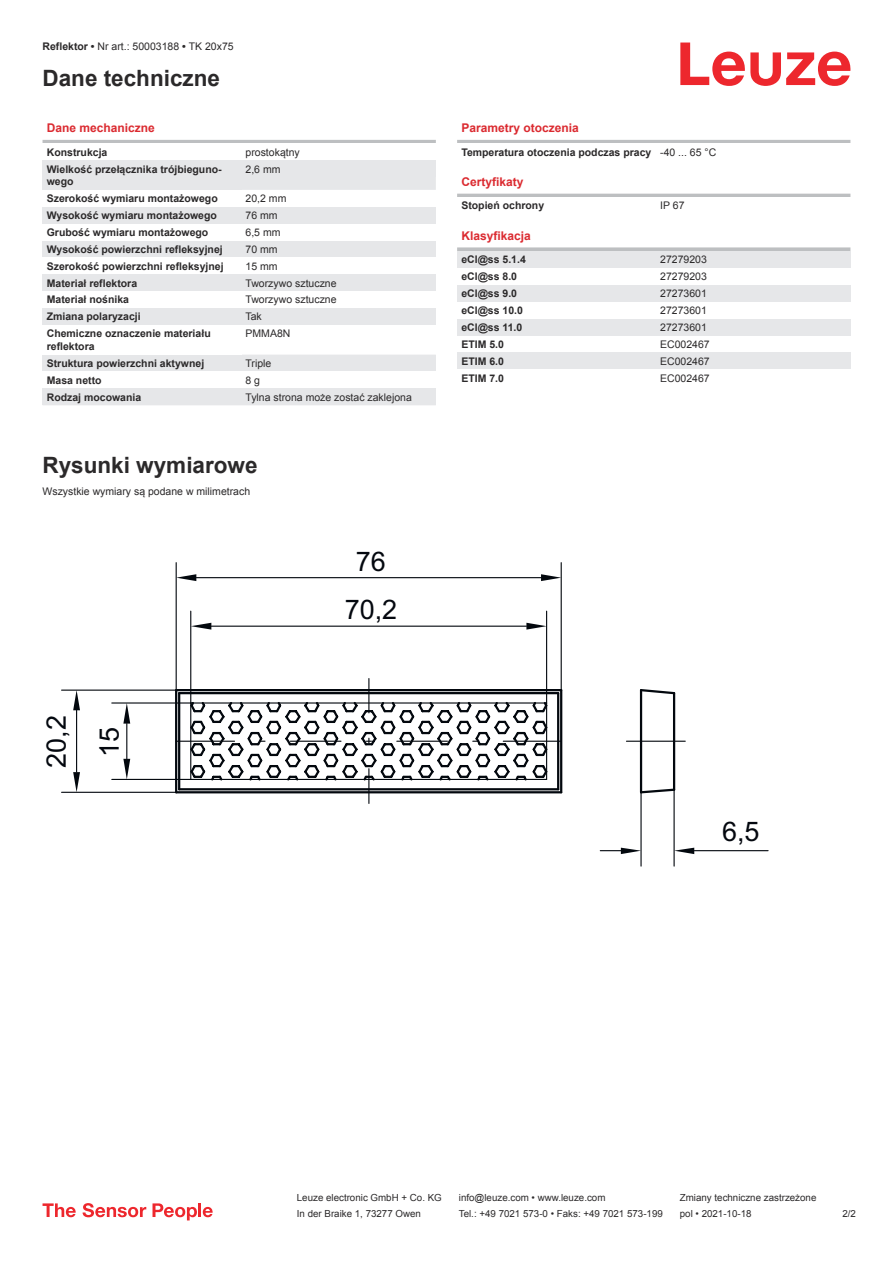
<style>
.page{position:relative;width:893px;height:1263px;background:#fff}
.page>*{position:absolute;margin:0;border:0;box-sizing:border-box;transform-origin:0 0}
.t1{font:27px/48.4px "Arial";color:#04080f;text-align:center}
.t2{font:700 22.5px "Arial";color:#2b292a}
.t3{font:700 12px "Arial";color:#db2a30}
.t4{font:700 10.5px/12.6px "Arial";color:#2b292a}
.t5{font:10.5px "Arial";color:#2b292a}
.t6{font:9.75px "Arial";color:#2b292a}
.s1{font-weight:700}
.s2{font-weight:400}
</style>
<div class="page">
<svg style="left:680px;top:43px;width:170px;height:43px"></svg>
<div style="left:242px;top:177px;width:194px;height:13px;background:#e6e7e9"></div>
<hr style="left:43px;top:140px;width:393px;height:3px;background:#bdbfc1">
<div style="left:43px;top:160px;width:199px;height:30px;background:#e6e7e9"></div>
<div style="left:242px;top:160px;width:194px;height:17px;background:#e6e7e9"></div>
<div style="left:43px;top:207px;width:199px;height:17px;background:#e6e7e9"></div>
<div style="left:242px;top:207px;width:194px;height:17px;background:#e6e7e9"></div>
<div style="left:43px;top:241px;width:199px;height:16px;background:#e6e7e9"></div>
<div style="left:242px;top:241px;width:194px;height:16px;background:#e6e7e9"></div>
<div style="left:43px;top:274px;width:199px;height:17px;background:#e6e7e9"></div>
<div style="left:242px;top:274px;width:194px;height:17px;background:#e6e7e9"></div>
<div style="left:43px;top:308px;width:199px;height:17px;background:#e6e7e9"></div>
<div style="left:242px;top:308px;width:194px;height:17px;background:#e6e7e9"></div>
<div style="left:43px;top:355px;width:199px;height:16px;background:#e6e7e9"></div>
<div style="left:242px;top:355px;width:194px;height:16px;background:#e6e7e9"></div>
<div style="left:43px;top:388px;width:199px;height:17px;background:#e6e7e9"></div>
<div style="left:242px;top:388px;width:194px;height:17px;background:#e6e7e9"></div>
<hr style="left:457px;top:140px;width:393px;height:3px;background:#bdbfc1">
<hr style="left:457px;top:194px;width:393px;height:3px;background:#bdbfc1">
<svg style="left:457px;top:247px;width:393px;height:4px;background:#c4c6c7"></svg>
<div style="left:457px;top:251px;width:200px;height:17px;background:#e6e7e9"></div>
<div style="left:657px;top:251px;width:193px;height:17px;background:#e6e7e9"></div>
<div style="left:457px;top:285px;width:200px;height:17px;background:#e6e7e9"></div>
<div style="left:657px;top:285px;width:193px;height:17px;background:#e6e7e9"></div>
<div style="left:457px;top:319px;width:200px;height:17px;background:#e6e7e9"></div>
<div style="left:657px;top:319px;width:193px;height:17px;background:#e6e7e9"></div>
<div style="left:457px;top:352px;width:200px;height:17px;background:#e6e7e9"></div>
<div style="left:657px;top:352px;width:193px;height:17px;background:#e6e7e9"></div>
<svg style="left:43px;top:1203px;width:33px;height:14px"></svg>
<svg style="left:83px;top:1203px;width:63px;height:14px"></svg>
<svg style="left:153px;top:1203px;width:44px;height:17px"></svg>
<hr style="left:198px;top:1203px;width:3px;height:14px;background:#ed272d">
<svg style="left:203px;top:1207px;width:10px;height:10px"></svg>
<hr style="left:211px;top:626px;width:315px;height:1px;background:#03080e">
<hr style="left:546px;top:611px;width:1px;height:92px;background:#03080e">
<hr style="left:190px;top:611px;width:1px;height:92px;background:#03080e">
<svg style="left:191px;top:623px;width:20px;height:7px"></svg>
<svg style="left:526px;top:623px;width:21px;height:7px"></svg>
<hr style="left:176px;top:563px;width:1px;height:127px;background:#03080e">
<hr style="left:561px;top:563px;width:1px;height:127px;background:#03080e">
<hr style="left:196px;top:577px;width:345px;height:1px;background:#03080e">
<svg style="left:176px;top:574px;width:20px;height:7px"></svg>
<svg style="left:541px;top:574px;width:20px;height:7px"></svg>
<hr style="left:503px;top:741px;width:58px;height:1px;background:#03080e">
<hr style="left:176px;top:741px;width:59px;height:1px;background:#03080e">
<hr style="left:176px;top:791px;width:385px;height:2px;background:#03080e">
<hr style="left:176px;top:689px;width:385px;height:2px;background:#03080e">
<hr style="left:179px;top:692px;width:379px;height:2px;background:#03080e">
<hr style="left:179px;top:788px;width:379px;height:2px;background:#03080e">
<hr style="left:76px;top:710px;width:1px;height:62px;background:#03080e">
<hr style="left:62px;top:689px;width:114px;height:2px;background:#03080e">
<hr style="left:62px;top:792px;width:114px;height:1px;background:#03080e">
<svg style="left:73px;top:772px;width:7px;height:20px"></svg>
<svg style="left:73px;top:690px;width:7px;height:20px"></svg>
<hr style="left:112px;top:702px;width:81px;height:1px;background:#03080e">
<hr style="left:112px;top:779px;width:79px;height:1px;background:#03080e">
<hr style="left:126px;top:724px;width:1px;height:35px;background:#03080e">
<svg style="left:123px;top:703px;width:7px;height:21px"></svg>
<svg style="left:123px;top:759px;width:7px;height:20px"></svg>
<hr style="left:175px;top:690px;width:2px;height:102px;background:#03080e">
<hr style="left:178px;top:693px;width:2px;height:96px;background:#03080e">
<hr style="left:694px;top:850px;width:74px;height:1px;background:#03080e">
<hr style="left:673px;top:790px;width:2px;height:76px;background:#03080e">
<hr style="left:640px;top:792px;width:2px;height:74px;background:#03080e">
<svg style="left:600px;top:848px;width:41px;height:6px"></svg>
<svg style="left:674px;top:848px;width:20px;height:6px"></svg>
<hr style="left:626px;top:741px;width:59px;height:1px;background:#03080e">
<svg style="left:639px;top:689px;width:37px;height:106px"></svg>
<hr style="left:368px;top:769px;width:1px;height:34px;background:#03080e">
<svg style="left:189px;top:700px;width:360px;height:82px"></svg>
<hr style="left:368px;top:678px;width:1px;height:35px;background:#03080e">
<hr style="left:673px;top:693px;width:2px;height:97px;background:#03080e">
<hr style="left:560px;top:690px;width:2px;height:102px;background:#03080e">
<hr style="left:640px;top:690px;width:2px;height:102px;background:#03080e">
<hr style="left:557px;top:693px;width:2px;height:96px;background:#03080e">
<p class="t5" style="left:43px;top:43px;width:193px"><span class="s1">Reflektor •</span> Nr art.: 50003188 <span class="s1">•</span> TK 20x75</p>
<h2 class="t2" style="left:43px;top:70px;width:179px">Dane techniczne</h2>
<p class="t3" style="left:47px;top:123px;width:110px">Dane mechaniczne</p>
<p class="t4" style="left:47px;top:147px;width:62px">Konstrukcja</p>
<p class="t5" style="left:246px;top:145px;width:56px">prostokątny</p>
<p class="t4" style="left:47px;top:163px;width:176px">Wielkość przełącznika trójbieguno&shy;wego</p>
<p class="t5" style="left:246px;top:165px;width:37px">2,6 mm</p>
<p class="t4" style="left:47px;top:192px;width:172px">Szerokość wymiaru montażowego</p>
<p class="t5" style="left:246px;top:194px;width:42px">20,2 mm</p>
<p class="t4" style="left:47px;top:209px;width:172px">Wysokość wymiaru montażowego</p>
<p class="t5" style="left:246px;top:211px;width:34px">76 mm</p>
<p class="t4" style="left:47px;top:226px;width:163px">Grubość wymiaru montażowego</p>
<p class="t5" style="left:246px;top:228px;width:37px">6,5 mm</p>
<p class="t4" style="left:47px;top:243px;width:178px">Wysokość powierzchni refleksyjnej</p>
<p class="t5" style="left:246px;top:245px;width:34px">70 mm</p>
<p class="t4" style="left:47px;top:260px;width:178px">Szerokość powierzchni refleksyjnej</p>
<p class="t5" style="left:246px;top:262px;width:34px">15 mm</p>
<p class="t4" style="left:47px;top:277px;width:92px">Materiał reflektora</p>
<p class="t5" style="left:246px;top:279px;width:93px">Tworzywo sztuczne</p>
<p class="t4" style="left:47px;top:294px;width:84px">Materiał nośnika</p>
<p class="t5" style="left:246px;top:296px;width:93px">Tworzywo sztuczne</p>
<p class="t4" style="left:47px;top:310px;width:95px">Zmiana polaryzacji</p>
<p class="t5" style="left:246px;top:313px;width:18px">Tak</p>
<p class="t4" style="left:47px;top:327px;width:165px">Chemiczne oznaczenie materiału reflektora</p>
<p class="t5" style="left:246px;top:330px;width:46px">PMMA8N</p>
<p class="t4" style="left:47px;top:357px;width:159px">Struktura powierzchni aktywnej</p>
<p class="t5" style="left:246px;top:359px;width:27px">Triple</p>
<p class="t4" style="left:47px;top:375px;width:56px">Masa netto</p>
<p class="t5" style="left:246px;top:373px;width:16px">8 g</p>
<p class="t4" style="left:47px;top:392px;width:96px">Rodzaj mocowania</p>
<p class="t5" style="left:246px;top:390px;width:168px">Tylna strona może zostać zaklejona</p>
<h2 class="t2" style="left:43px;top:456px;width:217px">Rysunki wymiarowe</h2>
<p class="t5" style="left:43px;top:484px;width:209px">Wszystkie wymiary są podane w milimetrach</p>
<h1 class="t1" style="left:31px;top:768px;width:54px;line-height:53.2px;rotate:-90deg">20,2<br>15</h1>
<h1 class="t1" style="left:345px;top:539px;width:54px">76<br>70,2</h1>
<p class="t3" style="left:461px;top:123px;width:119px">Parametry otoczenia</p>
<p class="t4" style="left:461px;top:146px;width:256px">Temperatura otoczenia podczas pracy <span class="s2">-40 ... 65 °C</span></p>
<p class="t3" style="left:461px;top:177px;width:64px">Certyfikaty</p>
<p class="t4" style="left:461px;top:200px;width:84px">Stopień ochrony</p>
<p class="t5" style="left:660px;top:202px;width:26px">IP 67</p>
<p class="t3" style="left:461px;top:231px;width:71px">Klasyfikacja</p>
<p class="t4" style="left:461px;top:254px;width:66px">eCl@ss 5.1.4</p>
<p class="t5" style="left:660px;top:256px;width:48px">27279203</p>
<p class="t4" style="left:461px;top:271px;width:57px">eCl@ss 8.0</p>
<p class="t5" style="left:660px;top:272px;width:48px">27279203</p>
<p class="t4" style="left:461px;top:288px;width:57px">eCl@ss 9.0</p>
<p class="t5" style="left:660px;top:289px;width:48px">27273601</p>
<p class="t4" style="left:461px;top:305px;width:63px">eCl@ss 10.0</p>
<p class="t5" style="left:660px;top:306px;width:48px">27273601</p>
<p class="t4" style="left:461px;top:322px;width:63px">eCl@ss 11.0</p>
<p class="t5" style="left:660px;top:323px;width:48px">27273601</p>
<p class="t4" style="left:461px;top:339px;width:44px">ETIM 5.0</p>
<p class="t5" style="left:660px;top:340px;width:51px">EC002467</p>
<p class="t4" style="left:461px;top:356px;width:44px">ETIM 6.0</p>
<p class="t5" style="left:660px;top:357px;width:51px">EC002467</p>
<p class="t4" style="left:461px;top:373px;width:44px">ETIM 7.0</p>
<p class="t5" style="left:660px;top:374px;width:51px">EC002467</p>
<h1 class="t1" style="left:722px;top:809px;width:39px">6,5</h1>
<p class="t6" style="left:297px;top:1194px;width:146px">Leuze electronic GmbH + Co. KG</p>
<p class="t6" style="left:459px;top:1194px;width:148px">info@leuze.com • www.leuze.com</p>
<p class="t6" style="left:680px;top:1191px;width:138px">Zmiany techniczne zastrzeżone</p>
<p class="t6" style="left:297px;top:1210px;width:126px">In der Braike 1, 73277 Owen</p>
<p class="t6" style="left:459px;top:1210px;width:205px">Tel.: +49 7021 573-0 • Faks: +49 7021 573-199</p>
<p class="t6" style="left:680px;top:1210px;width:73px">pol • 2021-10-18</p>
<p class="t6" style="left:842px;top:1210px;width:15px">2 /2</p>
</div>
